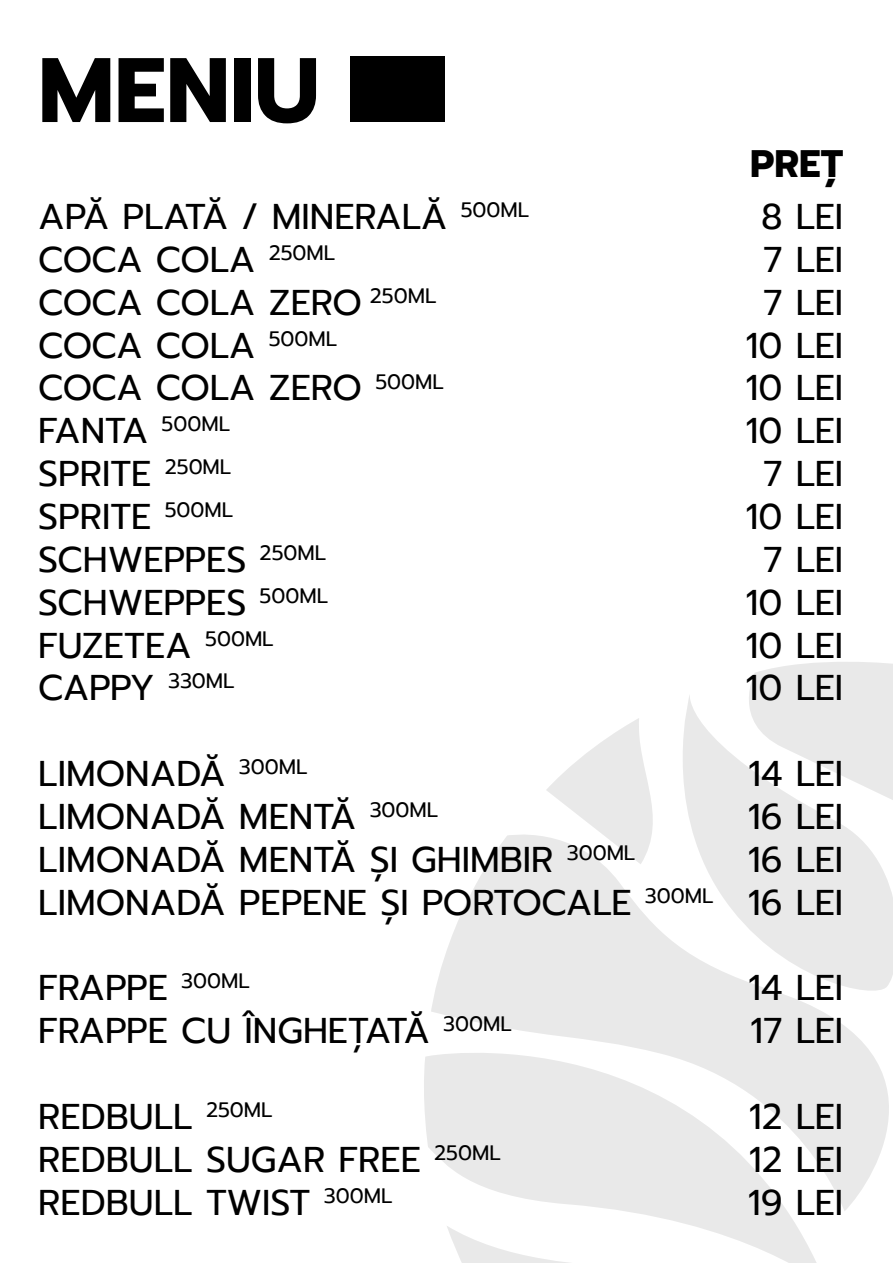
<style>
.page{position:relative;width:893px;height:1263px;background:#fff}
.page>*{position:absolute;margin:0;border:0;box-sizing:border-box;transform-origin:0 0}
.t1{font:700 91.5px "Prompt";color:#000}
.t2{font:700 38.25px "Prompt";color:#000}
.t3{font:35.7px/42.9px "Prompt";color:#000}
</style>
<div class="page">
<svg style="left:424px;top:1056px;width:393px;height:207px"></svg>
<svg style="left:431px;top:834px;width:458px;height:377px;fill:#e9e9e9"></svg>
<svg style="left:749px;top:662px;width:144px;height:31px;background:#ebebeb"></svg>
<svg style="left:660px;top:693px;width:233px;height:307px;fill:#e9e9e9"></svg>
<svg style="left:546px;top:718px;width:124px;height:146px"></svg>
<div style="left:351px;top:57px;width:94px;height:65px;background:#000"></div>
<h1 class="t1" style="left:38px;top:21px;width:283px">MENIU</h1>
<p class="t3" style="left:38px;top:195px;width:492px">APĂ PLATĂ / MINERALĂ <sup>500ML<br></sup>COCA COLA <sup>250ML<br></sup>COCA COLA ZERO <sup>250ML<br></sup>COCA COLA <sup>500ML<br></sup>COCA COLA ZERO <sup>500ML<br></sup>FANTA <sup>500ML<br></sup>SPRITE <sup>250ML<br></sup>SPRITE <sup>500ML<br></sup>SCHWEPPES <sup>250ML<br></sup>SCHWEPPES <sup>500ML<br></sup>FUZETEA <sup>500ML<br></sup>CAPPY <sup>330ML</sup></p>
<p class="t3" style="left:38px;top:752px;width:677px">LIMONADĂ <sup>300ML<br></sup>LIMONADĂ MENTĂ <sup>300ML<br></sup>LIMONADĂ MENTĂ ȘI GHIMBIR <sup>300ML<br></sup>LIMONADĂ PEPENE ȘI PORTOCALE <sup>300ML</sup></p>
<p class="t3" style="left:38px;top:966px;width:475px">FRAPPE <sup>300ML<br></sup>FRAPPE CU ÎNGHEȚATĂ <sup>300ML</sup></p>
<p class="t3" style="left:38px;top:1095px;width:464px">REDBULL <sup>250ML<br></sup>REDBULL SUGAR FREE <sup>250ML<br></sup>REDBULL TWIST <sup>300ML</sup></p>
<p class="t2" style="left:750px;top:135px;width:95px">PREȚ</p>
<p class="t3" style="left:746px;top:195px;width:99px;text-align:center">8 LEI<br>7 LEI<br>7 LEI<br>10 LEI<br>10 LEI<br>10 LEI<br>7 LEI<br>10 LEI<br>7 LEI<br>10 LEI<br>10 LEI<br>10 LEI</p>
<p class="t3" style="left:748px;top:752px;width:97px;text-align:justify">14 LEI 16 LEI 16 LEI 16 LEI</p>
<p class="t3" style="left:748px;top:966px;width:97px">14 LEI<br>17 LEI</p>
<p class="t3" style="left:748px;top:1095px;width:97px;text-align:justify">12 LEI 12 LEI 19 LEI</p>
</div>
